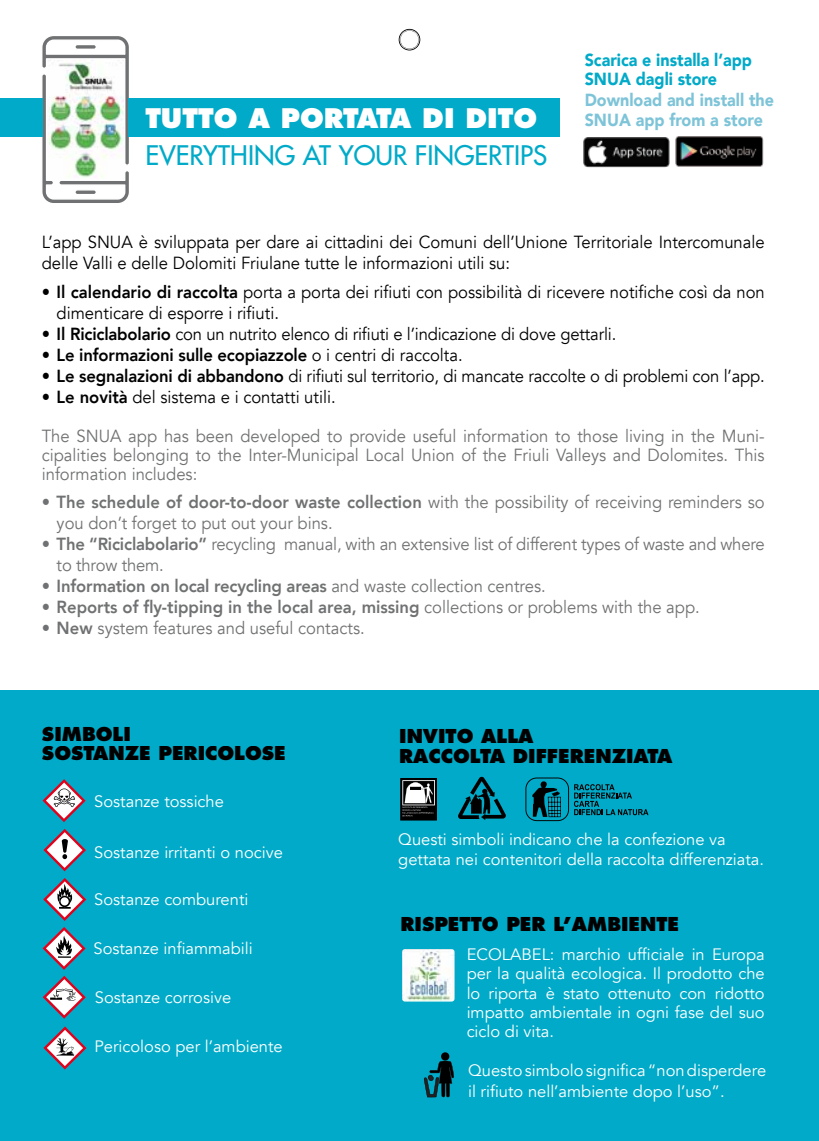
<style>
.page{position:relative;width:819px;height:1141px;background:#fff}
.page>*{position:absolute;margin:0;border:0;box-sizing:border-box;transform-origin:0 0}
.t1{font:26.25px "Futura";color:#00aac8}
.t2{font:800 26.25px "Futura";color:#fff}
.t3{font:800 18.55px/19.2px "Futura";color:#000}
.t4{font:17.5px/21px "Avenir";color:#000;scale:.95 1}
.t5{font:17.5px/19.2px "Avenir";color:#707172;scale:.95 1}
.t6{font:800 17.5px "Avenir";color:#707172;scale:.95 1}
.t7{font:800 17.5px "Avenir";letter-spacing:-.01em;color:#000;scale:.95 1}
.t8{font:900 17.5px "Avenir";color:#7ec4d8;scale:.92 1}
.t9{font:900 17.5px/19.2px "Avenir";color:#00aac8;scale:.92 1}
.t10{font:16.45px/19.2px "Avenir";color:#fff}
.s1{font-weight:800}
.s2{font-weight:400}
</style>
<div class="page">
<div style="left:0;top:691px;width:819px;height:450px;background:#00aac8"></div>
<svg style="left:458px;top:777px;width:48px;height:43px"></svg>
<svg style="left:525px;top:777px;width:123px;height:44px"></svg>
<svg style="left:400px;top:778px;width:37px;height:43px;background:#535556"></svg>
<svg style="left:42px;top:779px;width:44px;height:43px"></svg>
<svg style="left:43px;top:927px;width:43px;height:43px"></svg>
<svg style="left:43px;top:829px;width:43px;height:42px"></svg>
<svg style="left:43px;top:976px;width:43px;height:43px"></svg>
<svg style="left:43px;top:878px;width:43px;height:43px"></svg>
<svg style="left:43px;top:1026px;width:43px;height:43px"></svg>
<div style="left:441px;top:1052px;width:8px;height:9px;background:#000;border-radius:50%"></div>
<svg style="left:424px;top:1061px;width:30px;height:36px"></svg>
<img style="left:402px;top:949px;width:52px;height:53px">
<img style="left:583px;top:137px;width:86px;height:30px">
<img style="left:675px;top:136px;width:89px;height:31px">
<img style="left:42px;top:36px;width:87px;height:167px">
<div style="left:129px;top:98px;width:431px;height:39px;background:#00aac8"></div>
<div style="left:0;top:98px;width:43px;height:39px;background:#00aac8"></div>
<svg style="left:398px;top:29px;width:22px;height:21px"></svg>
<p class="t9" style="left:584px;top:50px;width:183px">Scarica e installa l’app<br>SNUA dagli store</p>
<p class="t8" style="left:584px;top:85px;width:207px">Download and install the</p>
<h1 class="t2" style="left:145px;top:102px;width:393px">TUTTO A PORTATA DI DITO</h1>
<p class="t8" style="left:584px;top:105px;width:195px">SNUA app from a store</p>
<h1 class="t1" style="left:145px;top:138px;width:403px">EVERYTHING AT YOUR FINGERTIPS</h1>
<p class="t4" style="left:42px;top:231px;width:762px">L’app SNUA è sviluppata per dare ai cittadini dei Comuni dell’Unione Territoriale Intercomunale delle Valli e delle Dolomiti Friulane tutte le informazioni utili su:</p>
<p class="t4" style="left:57px;top:282px;width:746px;text-indent:-15px"><span class="s1">• Il calendario di raccolta</span> porta a porta dei rifiuti con possibilità di ricevere notifiche così da non dimenticare di esporre i rifiuti.</p>
<p class="t4" style="left:42px;top:324px;width:606px"><span class="s1">• Il Riciclabolario</span> con un nutrito elenco di rifiuti e l’indicazione di dove gettarli.</p>
<p class="t7" style="left:42px;top:342px;width:444px">• Le informazioni sulle ecopiazzole <span class="s2">o i centri di raccolta.</span></p>
<p class="t4" style="left:42px;top:366px;width:762px"><span class="s1">• Le segnalazioni di abbandono</span> di rifiuti sul territorio, di mancate raccolte o di problemi con l’app.</p>
<p class="t4" style="left:42px;top:387px;width:311px"><span class="s1">• Le novità</span> del sistema e i contatti utili.</p>
<p class="t5" style="left:42px;top:427px;width:762px;text-align:justify">The SNUA app has been developed to provide useful information to those living in the Muni&shy;cipalities belonging to the Inter-Municipal Local Union of the Friuli Valleys and Dolomites. This information includes:</p>
<p class="t5" style="left:57px;top:492px;width:746px;line-height:21px;text-indent:-15px"><span class="s1">• The schedule of door-to-door waste collection</span> with the possibility of receiving reminders so you don’t forget to put out your bins.</p>
<p class="t5" style="left:57px;top:534px;width:746px;line-height:21px;text-indent:-15px"><span class="s1">• The “Riciclabolario”</span> recycling manual, with an extensive list of different types of waste and where to throw them.</p>
<p class="t6" style="left:42px;top:573px;width:532px">• Information on local recycling areas <span class="s2">and waste collection centres.</span></p>
<p class="t6" style="left:42px;top:594px;width:694px">• Reports of fly-tipping in the local area, missing <span class="s2">collections or problems with the app.</span></p>
<p class="t5" style="left:42px;top:619px;width:341px"><span class="s1">• New</span> system features and useful contacts.</p>
<p class="t3" style="left:42px;top:725px;width:245px">SIMBOLI<br>SOSTANZE PERICOLOSE</p>
<p class="t10" style="left:94px;top:792px;width:131px">Sostanze tossiche</p>
<p class="t10" style="left:94px;top:843px;width:190px">Sostanze irritanti o nocive</p>
<p class="t10" style="left:94px;top:890px;width:156px">Sostanze comburenti</p>
<p class="t10" style="left:93px;top:939px;width:161px">Sostanze infiammabili</p>
<p class="t10" style="left:95px;top:988px;width:138px">Sostanze corrosive</p>
<p class="t10" style="left:94px;top:1037px;width:190px">Pericoloso per l’ambiente</p>
<p class="t3" style="left:399px;top:727px;width:275px">INVITO ALLA<br>RACCOLTA DIFFERENZIATA</p>
<p class="t10" style="left:398px;top:830px;width:367px">Questi simboli indicano che la confezione va gettata nei contenitori della raccolta differenziata.</p>
<p class="t3" style="left:400px;top:914px;width:280px">RISPETTO PER L’AMBIENTE</p>
<p class="t10" style="left:466px;top:945px;width:299px;text-align:justify">ECOLABEL: marchio ufficiale in Europa per la qualità ecologica. Il prodotto che lo riporta è stato ottenuto con ridotto impatto ambientale in ogni fase del suo ciclo di vita.</p>
<p class="t10" style="left:468px;top:1060px;width:299px;line-height:20.7px">Questo simbolo significa “non disperdere il rifiuto nell’ambiente dopo l’uso”.</p>
</div>
